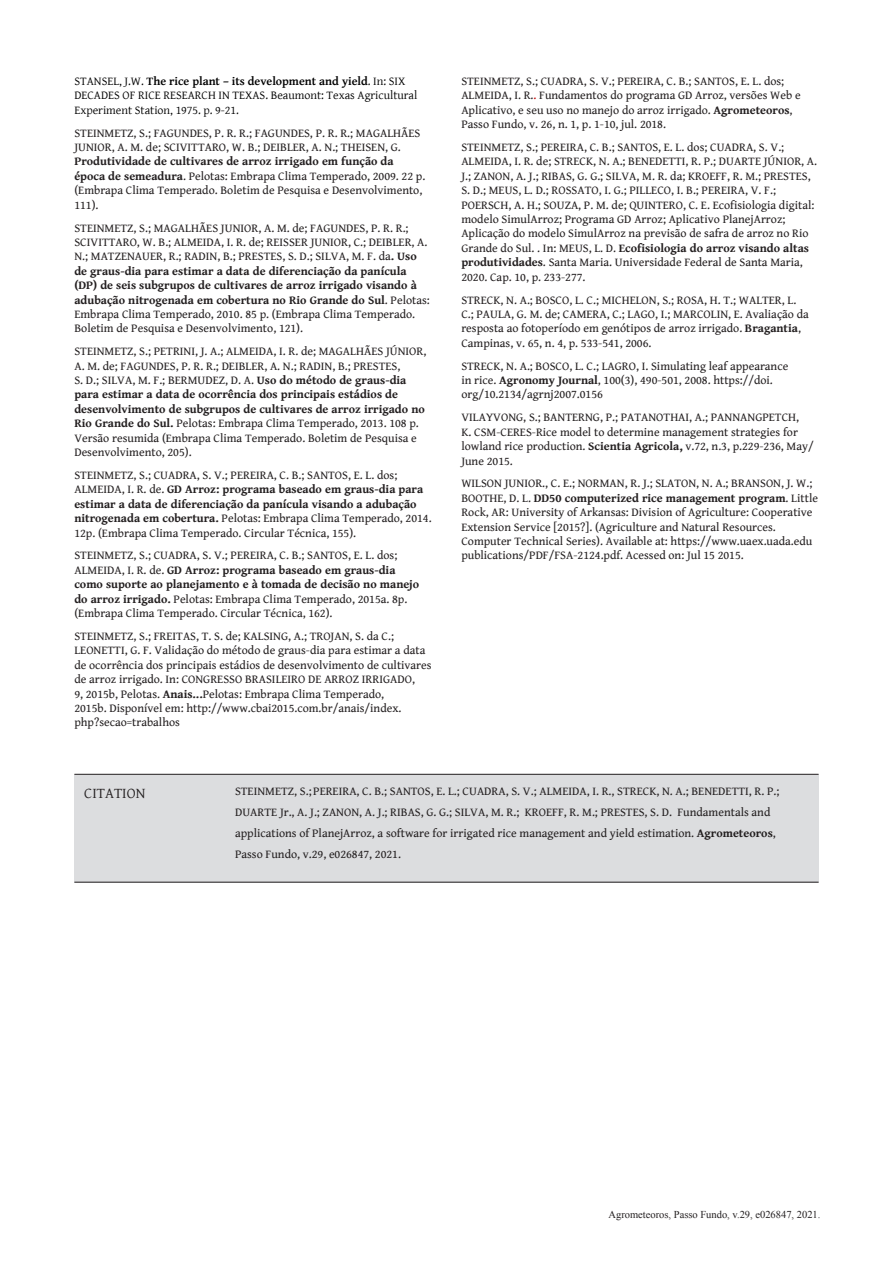
<style>
.page{position:relative;width:893px;height:1263px;background:#fff}
.page>*{position:absolute;margin:0;border:0;box-sizing:border-box;transform-origin:0 0}
.t1{font:15px "Gentium Basic";color:#231f20}
.paragrafo_agrom{font:12px/14.4px "Gentium Book Basic";color:#231f20}
.paragrafo_agrom-2{font:12px/14.4px "Gentium Basic";color:#000}
.t2{font:10.5px "Times New Roman";color:#231f20}
.s1{font-weight:700}
.s2{color:#c00000}
</style>
<div class="page">
<div style="left:74px;top:774px;width:745px;height:108px;background:#dcdddf"></div>
<hr style="left:74px;top:774px;width:745px;height:1px;background:#231f20">
<hr style="left:74px;top:882px;width:745px;height:1px;background:#231f20">
<p class="paragrafo_agrom-2" style="left:74px;top:73px;width:344px">STANSEL, J.W. <span class="s1">The rice plant – its development and yield</span>. In: SIX<br>DECADES OF RICE RESEARCH IN TEXAS. Beaumont: Texas Agricultural<br>Experiment Station, 1975. p. 9-21.</p>
<p class="paragrafo_agrom" style="left:74px;top:125px;width:352px">STEINMETZ, S.; FAGUNDES, P. R. R.; FAGUNDES, P. R. R.; MAGALHÃES JUNIOR, A. M. de; SCIVITTARO, W. B.; DEIBLER, A. N.; THEISEN, G.<br><span class="s1">Produtividade de cultivares de arroz irrigado em função da época de semeadura</span>. Pelotas: Embrapa Clima Temperado, 2009. 22 p. (Embrapa Clima Temperado. Boletim de Pesquisa e Desenvolvimento, 111).</p>
<p class="paragrafo_agrom" style="left:74px;top:220px;width:357px">STEINMETZ, S.; MAGALHÃES JUNIOR, A. M. de; FAGUNDES, P. R. R.; SCIVITTARO, W. B.; ALMEIDA, I. R. de; REISSER JUNIOR, C.; DEIBLER, A.<br>N.; MATZENAUER, R.; RADIN, B.; PRESTES, S. D.; SILVA, M. F. da<span class="s1">. Uso de graus-dia para estimar a data de diferenciação da panícula (DP) de seis subgrupos de cultivares de arroz irrigado visando à adubação nitrogenada em cobertura no Rio Grande do Sul</span>. Pelotas:<br>Embrapa Clima Temperado, 2010. 85 p. (Embrapa Clima Temperado.<br>Boletim de Pesquisa e Desenvolvimento, 121).</p>
<p class="paragrafo_agrom" style="left:74px;top:344px;width:353px">STEINMETZ, S.; PETRINI, J. A.; ALMEIDA, I. R. de; MAGALHÃES JÚNIOR, A. M. de; FAGUNDES, P. R. R.; DEIBLER, A. N.; RADIN, B.; PRESTES,<br>S. D.; SILVA, M. F.; BERMUDEZ, D. A. <span class="s1">Uso do método de graus-dia para estimar a data de ocorrência dos principais estádios de desenvolvimento de subgrupos de cultivares de arroz irrigado no Rio Grande do Sul.</span> Pelotas: Embrapa Clima Temperado, 2013. 108 p.<br>Versão resumida (Embrapa Clima Temperado. Boletim de Pesquisa e Desenvolvimento, 205).</p>
<p class="paragrafo_agrom" style="left:74px;top:467px;width:359px">STEINMETZ, S.; CUADRA, S. V.; PEREIRA, C. B.; SANTOS, E. L. dos; ALMEIDA, I. R. de. <span class="s1">GD Arroz: programa baseado em graus-dia para estimar a data de diferenciação da panícula visando a adubação nitrogenada em cobertura.</span> Pelotas: Embrapa Clima Temperado, 2014.<br>12p. (Embrapa Clima Temperado. Circular Técnica, 155).</p>
<p class="paragrafo_agrom" style="left:74px;top:548px;width:346px">STEINMETZ, S.; CUADRA, S. V.; PEREIRA, C. B.; SANTOS, E. L. dos; ALMEIDA, I. R. de. <span class="s1">GD Arroz: programa baseado em graus-dia como suporte ao planejamento e à tomada de decisão no manejo do arroz irrigado.</span> Pelotas: Embrapa Clima Temperado, 2015a. 8p. (Embrapa Clima Temperado. Circular Técnica, 162).</p>
<p class="paragrafo_agrom" style="left:74px;top:628px;width:359px">STEINMETZ, S.; FREITAS, T. S. de; KALSING, A.; TROJAN, S. da C.; LEONETTI, G. F. Validação do método de graus-dia para estimar a data de ocorrência dos principais estádios de desenvolvimento de cultivares de arroz irrigado. In: CONGRESSO BRASILEIRO DE ARROZ IRRIGADO,<br>9, 2015b, Pelotas. <span class="s1">Anais...</span>Pelotas: Embrapa Clima Temperado,<br>2015b. Disponível em: http://www.cbai2015.com.br/anais/index. php?secao=trabalhos</p>
<p class="paragrafo_agrom" style="left:461px;top:73px;width:341px">STEINMETZ, S.; CUADRA, S. V.; PEREIRA, C. B.; SANTOS, E. L. dos; ALMEIDA, I. R.<span class="s2">.</span> Fundamentos do programa GD Arroz, versões Web e Aplicativo, e seu uso no manejo do arroz irrigado. <span class="s1">Agrometeoros</span>, Passo Fundo, v. 26, n. 1, p. 1-10, jul. 2018.</p>
<p class="paragrafo_agrom" style="left:461px;top:140px;width:357px">STEINMETZ, S.; PEREIRA, C. B.; SANTOS, E. L. dos; CUADRA, S. V.; ALMEIDA, I. R. de; STRECK, N. A.; BENEDETTI, R. P.; DUARTE JÚNIOR, A.<br>J.; ZANON, A. J.; RIBAS, G. G.; SILVA, M. R. da; KROEFF, R. M.; PRESTES, S. D.; MEUS, L. D.; ROSSATO, I. G.; PILLECO, I. B.; PEREIRA, V. F.; POERSCH, A. H.; SOUZA, P. M. de; QUINTERO, C. E. Ecofisiologia digital: modelo SimulArroz; Programa GD Arroz; Aplicativo PlanejArroz; Aplicação do modelo SimulArroz na previsão de safra de arroz no Rio Grande do Sul. . In: MEUS, L. D. <span class="s1">Ecofisiologia do arroz visando altas produtividades</span>. Santa Maria. Universidade Federal de Santa Maria, 2020. Cap. 10, p. 233-277.</p>
<p class="paragrafo_agrom" style="left:461px;top:292px;width:349px">STRECK, N. A.; BOSCO, L. C.; MICHELON, S.; ROSA, H. T.; WALTER, L.<br>C.; PAULA, G. M. de; CAMERA, C.; LAGO, I.; MARCOLIN, E. Avaliação da resposta ao fotoperíodo em genótipos de arroz irrigado. <span class="s1">Bragantia</span>, Campinas, v. 65, n. 4, p. 533-541, 2006.</p>
<p class="paragrafo_agrom" style="left:461px;top:358px;width:328px">STRECK, N. A.; BOSCO, L. C.; LAGRO, I. Simulating leaf appearance in rice. <span class="s1">Agronomy Journal</span>, 100(3), 490-501, 2008. https://doi. org/10.2134/agrnj2007.0156</p>
<p class="paragrafo_agrom" style="left:461px;top:410px;width:354px">VILAYVONG, S.; BANTERNG, P.; PATANOTHAI, A.; PANNANGPETCH,<br>K. CSM-CERES-Rice model to determine management strategies for lowland rice production. <span class="s1">Scientia Agricola,</span> v.72, n.3, p.229-236, May/ June 2015.</p>
<p class="paragrafo_agrom" style="left:461px;top:476px;width:358px">WILSON JUNIOR., C. E.; NORMAN, R. J.; SLATON, N. A.; BRANSON, J. W.; BOOTHE, D. L. <span class="s1">DD50 computerized rice management program</span>. Little Rock, AR: University of Arkansas: Division of Agriculture: Cooperative Extension Service [2015?]. (Agriculture and Natural Resources.<br>Computer Technical Series). Available at: https://www.uaex.uada.edu publications/PDF/FSA-2124.pdf. Acessed on: Jul 15 2015.</p>
<p class="t1" style="left:84px;top:782px;width:63px">CITATION</p>
<p class="paragrafo_agrom" style="left:235px;top:780px;width:546px;line-height:21px">STEINMETZ, S.;PEREIRA, C. B.; SANTOS, E. L.; CUADRA, S. V.; ALMEIDA, I. R., STRECK, N. A.; BENEDETTI, R. P.; DUARTE Jr., A. J.; ZANON, A. J.; RIBAS, G. G.; SILVA, M. R.; KROEFF, R. M.; PRESTES, S. D. Fundamentals and applications of PlanejArroz, a software for irrigated rice management and yield estimation. <span class="s1">Agrometeoros</span>, Passo Fundo, v.29, e026847, 2021.</p>
<p class="t2" style="left:608px;top:1207px;width:213px">Agrometeoros, Passo Fundo, v.29, e026847, 2021.</p>
</div>
